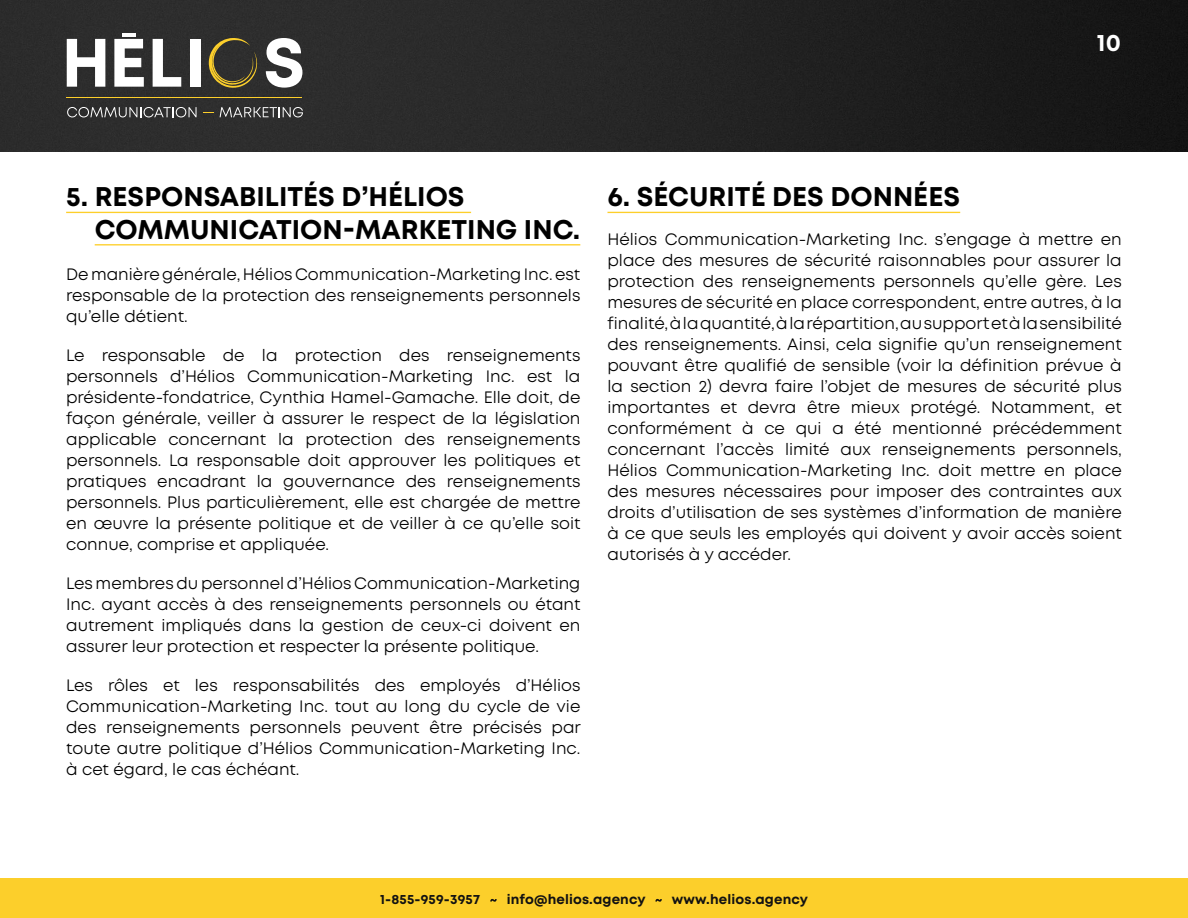
<style>
.page{position:relative;width:1188px;height:918px;background:#fff}
.page>*{position:absolute;margin:0;border:0;box-sizing:border-box;transform-origin:0 0}
.t1{font:700 27px/32.4px "Mont";color:#000}
.t2{font:700 24px "Mont";color:#fff}
.t3{font:16.5px/21px "Mont";color:#000;text-align:justify}
.t4{font:700 13.5px "Mont";letter-spacing:.01em;color:#121212}
</style>
<div class="page">
<img style="left:0;top:0;width:1188px;height:151px">
<svg style="left:67px;top:39px;width:38px;height:48px"></svg>
<svg style="left:114px;top:39px;width:30px;height:48px"></svg>
<svg style="left:153px;top:39px;width:28px;height:48px"></svg>
<div style="left:190px;top:39px;width:10px;height:48px;background:#fff"></div>
<svg style="left:266px;top:38px;width:36px;height:50px"></svg>
<hr style="left:122px;top:34px;width:14px;height:3px;background:#fff">
<svg style="left:209px;top:38px;width:49px;height:51px;background:#4f482d"></svg>
<hr style="left:66px;top:97px;width:235px;height:1px;background:#fdcf2a">
<svg style="left:67px;top:107px;width:130px;height:10px"></svg>
<svg style="left:220px;top:107px;width:83px;height:10px"></svg>
<div style="left:0;top:878px;width:1188px;height:40px;background:#fccf2b"></div>
<svg style="left:490px;top:899px;width:7px;height:3px"></svg>
<svg style="left:655px;top:899px;width:7px;height:3px"></svg>
<hr style="left:66px;top:212px;width:405px;height:1px;background:#fdcf2a">
<hr style="left:95px;top:244px;width:485px;height:1px;background:#fdcf2a">
<hr style="left:608px;top:212px;width:352px;height:1px;background:#fdcf2a">
<h2 class="t2" style="left:1097px;top:27px;width:26px">10</h2>
<h1 class="t1" style="left:95px;top:181px;width:487px;text-indent:-29px">5. RESPONSABILITÉS D’HÉLIOS<br>COMMUNICATION-MARKETING INC.</h1>
<p class="t3" style="left:66px;top:264px;width:516px">De manière générale, Hélios Communication-Marketing Inc. est responsable de la protection des renseignements personnels qu’elle détient.</p>
<p class="t3" style="left:66px;top:345px;width:516px">Le responsable de la protection des renseignements personnels d’Hélios Communication-Marketing Inc. est la présidente-fondatrice, Cynthia Hamel-Gamache. Elle doit, de façon générale, veiller à assurer le respect de la législation applicable concernant la protection des renseignements personnels. La responsable doit approuver les politiques et pratiques encadrant la gouvernance des renseignements personnels. Plus particulièrement, elle est chargée de mettre en œuvre la présente politique et de veiller à ce qu’elle soit connue, comprise et appliquée.</p>
<p class="t3" style="left:66px;top:573px;width:516px">Les membres du personnel d’Hélios Communication-Marketing Inc. ayant accès à des renseignements personnels ou étant autrement impliqués dans la gestion de ceux-ci doivent en assurer leur protection et respecter la présente politique.</p>
<p class="t3" style="left:66px;top:675px;width:516px">Les rôles et les responsabilités des employés d’Hélios Communication-Marketing Inc. tout au long du cycle de vie des renseignements personnels peuvent être précisés par toute autre politique d’Hélios Communication-Marketing Inc. à cet égard, le cas échéant.</p>
<h1 class="t1" style="left:608px;top:181px;width:354px">6. SÉCURITÉ DES DONNÉES</h1>
<p class="t3" style="left:608px;top:229px;width:516px">Hélios Communication-Marketing Inc. s’engage à mettre en place des mesures de sécurité raisonnables pour assurer la protection des renseignements personnels qu’elle gère. Les mesures de sécurité en place correspondent, entre autres, à la finalité, à la quantité, à la répartition, au support et à la sensibilité des renseignements. Ainsi, cela signifie qu’un renseignement pouvant être qualifié de sensible (voir la définition prévue à la section 2) devra faire l’objet de mesures de sécurité plus importantes et devra être mieux protégé. Notamment, et conformément à ce qui a été mentionné précédemment concernant l’accès limité aux renseignements personnels, Hélios Communication-Marketing Inc. doit mettre en place des mesures nécessaires pour imposer des contraintes aux droits d’utilisation de ses systèmes d’information de manière à ce que seuls les employés qui doivent y avoir accès soient autorisés à y accéder.</p>
<p class="t4" style="left:380px;top:891px;width:101px">1-855-959-3957</p>
<p class="t4" style="left:507px;top:891px;width:140px">info@helios.agency</p>
<p class="t4" style="left:672px;top:891px;width:138px">www.helios.agency</p>
</div>
